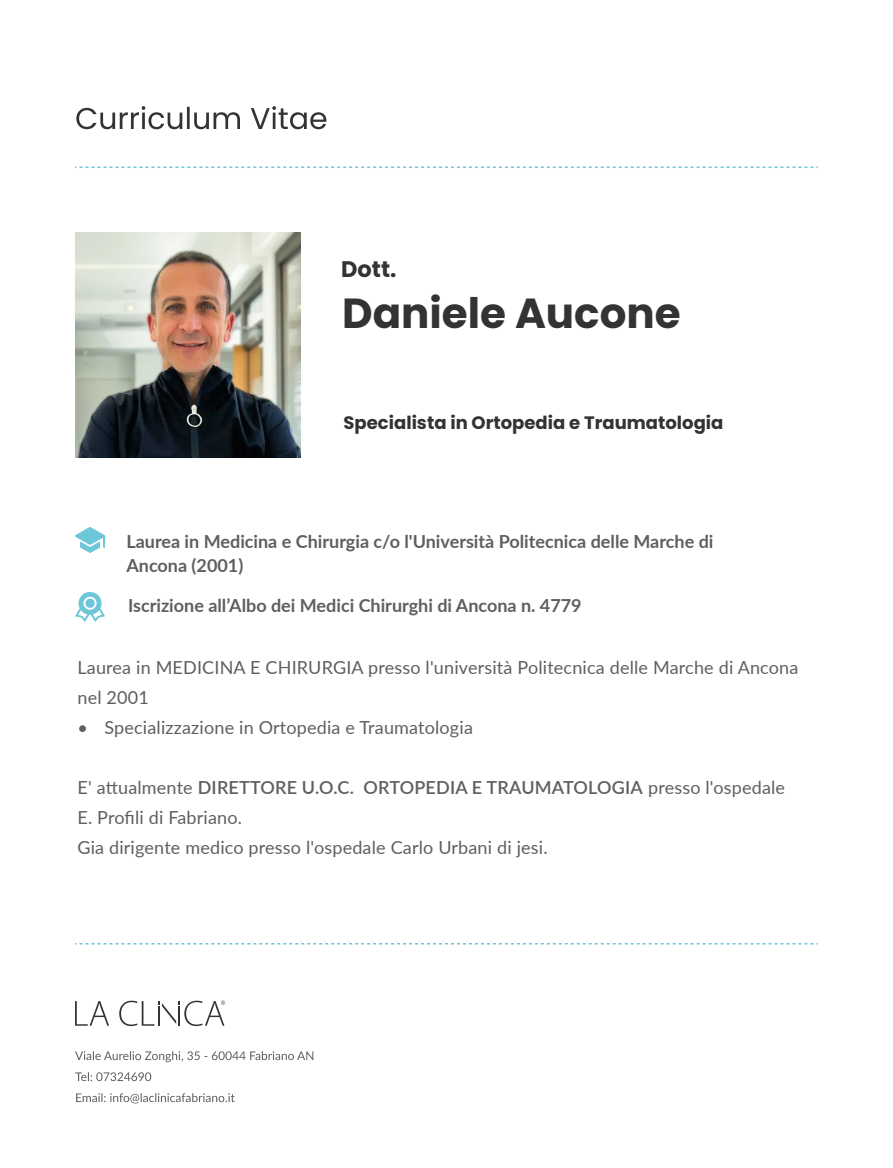
<style>
.page{position:relative;width:893px;height:1168px;background:#fff}
.page>*{position:absolute;margin:0;border:0;box-sizing:border-box;transform-origin:0 0}
.t1{font:700 42px "Poppins";color:#333}
.t2{font:700 22.5px "Poppins";color:#333}
.t3{font:18px/30px "Lato";letter-spacing:.01em;color:#5f5f5f}
.t4{font:700 18px/24px "Lato";color:#5f5f5f}
.t5{font:700 18px "Poppins";color:#333}
.s1{font-weight:600}
</style>
<div class="page">
<svg style="left:75px;top:1001px;width:34px;height:25px"></svg>
<svg style="left:119px;top:1000px;width:106px;height:26px"></svg>
<svg style="left:75px;top:1051px;width:238px;height:52px"></svg>
<svg style="left:76px;top:106px;width:250px;height:23px"></svg>
<svg style="left:75px;top:527px;width:30px;height:26px"></svg>
<svg style="left:75px;top:592px;width:30px;height:30px"></svg>
<svg style="left:75px;top:166px;width:743px;height:2px"></svg>
<svg style="left:75px;top:943px;width:743px;height:1px"></svg>
<img style="left:75px;top:233px;width:225px;height:225px">
<p class="t2" style="left:341px;top:256px;width:57px">Dott.</p>
<h1 class="t1" style="left:342px;top:289px;width:340px">Daniele Aucone</h1>
<p class="t5" style="left:343px;top:412px;width:381px">Specialista in Ortopedia e Traumatologia</p>
<p class="t4" style="left:126px;top:528px;width:588px">Laurea in Medicina e Chirurgia c/o l'Università Politecnica delle Marche di<br>Ancona (2001)</p>
<p class="t4" style="left:128px;top:593px;width:455px">Iscrizione all’Albo dei Medici Chirurghi di Ancona n. 4779</p>
<p class="t3" style="left:77px;top:652px;width:722px">Laurea in MEDICINA E CHIRURGIA presso l'università Politecnica delle Marche di Ancona nel 2001</p>
<p class="t3" style="left:77px;top:712px;width:397px">• Specializzazione in Ortopedia e Traumatologia</p>
<p class="t3" style="left:77px;top:772px;width:709px">E' attualmente <span class="s1">DIRETTORE U.O.C. ORTOPEDIA E TRAUMATOLOGIA</span> presso l'ospedale<br>E. Profili di Fabriano.<br>Gia dirigente medico presso l'ospedale Carlo Urbani di jesi.</p>
</div>
